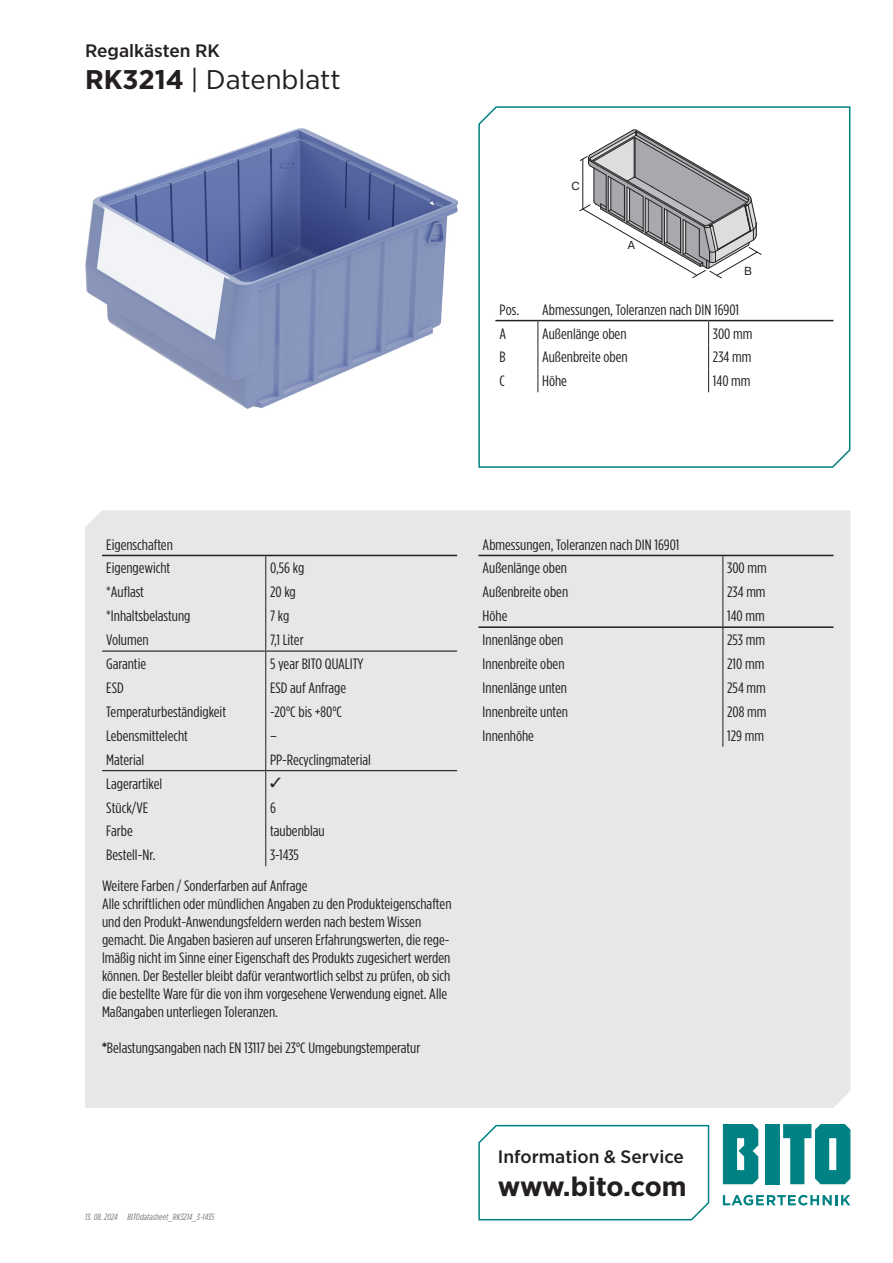
<style>
.page{position:relative;width:893px;height:1263px;background:#fff}
.page>*{position:absolute;margin:0;border:0;box-sizing:border-box;transform-origin:0 0}
.Datenblatt_Überschri{font:27px "Gotham Narrow";color:#231f20;scale:1.1 1}
.t1{font:700 27px "Gotham Narrow";letter-spacing:-.015em;color:#231f20;scale:1.1 1}
.Datenblatt_Überschri-2{font:500 18px "Gotham Narrow";color:#231f20;scale:1.1 1}
.t2{font:15px/18px "Gotham Condensed";color:#231f20;scale:1.1 1}
.t3{font:11.55px "Bito Pragmatica";color:#231f20}
.Dateiname{font:italic 9px "Gotham Condensed";color:#76787b;scale:1.1 1}
.s1{font-weight:700}
</style>
<div class="page">
<div style="left:85px;top:510px;width:765px;height:598px;background:#e6e7e9"></div>
<svg style="left:723px;top:1195px;width:127px;height:10px"></svg>
<div style="left:765px;top:1124px;width:15px;height:60px;background:#008183"></div>
<svg style="left:723px;top:1124px;width:35px;height:60px;background:#1e8f91"></svg>
<svg style="left:783px;top:1124px;width:67px;height:60px"></svg>
<svg style="left:478px;top:1124px;width:232px;height:97px"></svg>
<svg style="left:478px;top:106px;width:373px;height:362px"></svg>
<hr style="left:102px;top:555px;width:164px;height:1px;background:#231f20">
<hr style="left:266px;top:555px;width:191px;height:1px;background:#231f20">
<hr style="left:102px;top:650px;width:164px;height:2px;background:#231f20">
<hr style="left:266px;top:650px;width:191px;height:2px;background:#231f20">
<hr style="left:102px;top:770px;width:164px;height:1px;background:#231f20">
<hr style="left:266px;top:770px;width:191px;height:1px;background:#231f20">
<hr style="left:478px;top:555px;width:245px;height:1px;background:#231f20">
<hr style="left:723px;top:555px;width:110px;height:1px;background:#231f20">
<hr style="left:478px;top:626px;width:245px;height:2px;background:#231f20">
<hr style="left:723px;top:626px;width:110px;height:2px;background:#231f20">
<svg style="left:722px;top:556px;width:1px;height:191px"></svg>
<img style="left:85px;top:129px;width:372px;height:279px">
<svg style="left:579px;top:129px;width:182px;height:149px"></svg>
<hr style="left:495px;top:320px;width:43px;height:1px;background:#231f20">
<hr style="left:538px;top:320px;width:171px;height:1px;background:#231f20">
<hr style="left:709px;top:320px;width:124px;height:1px;background:#231f20">
<svg style="left:537px;top:321px;width:1px;height:71px"></svg>
<svg style="left:708px;top:321px;width:1px;height:71px"></svg>
<svg style="left:265px;top:556px;width:16px;height:310px;background:#d8d9da"></svg>
<p class="Datenblatt_Überschri-2" style="left:85px;top:39px;width:124px">Regalkästen RK</p>
<p class="Datenblatt_Überschri" style="left:85px;top:63px;width:234px"><span class="s1">RK3214</span> | Datenblatt</p>
<p class="t3" style="left:572px;top:179px;width:10px">C</p>
<p class="t3" style="left:628px;top:238px;width:9px">A</p>
<p class="t3" style="left:744px;top:264px;width:9px">B</p>
<p class="t2" style="left:500px;top:300px;width:19px">Pos.</p>
<p class="t2" style="left:542px;top:300px;width:180px">Abmessungen, Toleranzen nach DIN 16901</p>
<p class="t2" style="left:500px;top:324px;width:8px">A</p>
<p class="t2" style="left:542px;top:324px;width:78px">Außenlänge oben</p>
<p class="t2" style="left:713px;top:324px;width:38px">300 mm</p>
<p class="t2" style="left:500px;top:348px;width:7px">B</p>
<p class="t2" style="left:542px;top:348px;width:79px">Außenbreite oben</p>
<p class="t2" style="left:713px;top:348px;width:36px">234 mm</p>
<p class="t2" style="left:500px;top:372px;width:6px">C</p>
<p class="t2" style="left:542px;top:372px;width:24px">Höhe</p>
<p class="t2" style="left:713px;top:372px;width:36px">140 mm</p>
<p class="t2" style="left:106px;top:535px;width:62px">Eigenschaften</p>
<p class="t2" style="left:106px;top:559px;width:60px">Eigengewicht</p>
<p class="t2" style="left:270px;top:559px;width:33px">0,56 kg</p>
<p class="t2" style="left:106px;top:583px;width:36px">*Auflast</p>
<p class="t2" style="left:270px;top:583px;width:25px">20 kg</p>
<p class="t2" style="left:106px;top:607px;width:78px">*Inhaltsbelastung</p>
<p class="t2" style="left:270px;top:607px;width:19px">7 kg</p>
<p class="t2" style="left:106px;top:631px;width:40px">Volumen</p>
<p class="t2" style="left:270px;top:631px;width:32px">7,1 Liter</p>
<p class="t2" style="left:106px;top:655px;width:38px">Garantie</p>
<p class="t2" style="left:270px;top:655px;width:86px">5 year BITO QUALITY</p>
<p class="t2" style="left:106px;top:678px;width:17px">ESD</p>
<p class="t2" style="left:270px;top:678px;width:71px">ESD auf Anfrage</p>
<p class="t2" style="left:106px;top:702px;width:110px">Temperaturbeständigkeit</p>
<p class="t2" style="left:270px;top:702px;width:67px">-20°C bis +80°C</p>
<p class="t2" style="left:106px;top:726px;width:76px">Lebensmittelecht</p>
<p class="t2" style="left:270px;top:726px;width:8px">–</p>
<p class="t2" style="left:106px;top:750px;width:36px">Material</p>
<p class="t2" style="left:270px;top:750px;width:93px">PP-Recyclingmaterial</p>
<p class="t2" style="left:106px;top:774px;width:52px">Lagerartikel</p>
<p class="t2" style="left:106px;top:798px;width:40px">Stück/VE</p>
<p class="t2" style="left:270px;top:798px;width:7px">6</p>
<p class="t2" style="left:106px;top:822px;width:26px">Farbe</p>
<p class="t2" style="left:270px;top:822px;width:51px">taubenblau</p>
<p class="t2" style="left:106px;top:846px;width:46px">Bestell-Nr.</p>
<p class="t2" style="left:270px;top:846px;width:28px">3-1435</p>
<p class="t2" style="left:102px;top:876px;width:188px">Weitere Farben / Sonderfarben auf Anfrage</p>
<p class="t2" style="left:102px;top:894px;width:319px">Alle schriftlichen oder mündlichen Angaben zu den Produkteigenschaften und den Produkt-Anwendungsfeldern werden nach bestem Wissen gemacht. Die Angaben basieren auf unseren Erfahrungswerten, die rege&shy;lmäßig nicht im Sinne einer Eigenschaft des Produkts zugesichert werden können. Der Besteller bleibt dafür verantwortlich selbst zu prüfen, ob sich die bestellte Ware für die von ihm vorgesehene Verwendung eignet. Alle Maßangaben unterliegen Toleranzen.</p>
<p class="t2" style="left:102px;top:1038px;width:291px"><span class="s1">*</span>Belastungsangaben nach EN 13117 bei 23°C Umgebungstemperatur</p>
<p class="t2" style="left:483px;top:535px;width:180px">Abmessungen, Toleranzen nach DIN 16901</p>
<p class="t2" style="left:483px;top:559px;width:78px">Außenlänge oben</p>
<p class="t2" style="left:727px;top:559px;width:38px">300 mm</p>
<p class="t2" style="left:483px;top:583px;width:79px">Außenbreite oben</p>
<p class="t2" style="left:727px;top:583px;width:36px">234 mm</p>
<p class="t2" style="left:483px;top:607px;width:24px">Höhe</p>
<p class="t2" style="left:727px;top:607px;width:36px">140 mm</p>
<p class="t2" style="left:483px;top:631px;width:75px">Innenlänge oben</p>
<p class="t2" style="left:727px;top:631px;width:36px">253 mm</p>
<p class="t2" style="left:483px;top:655px;width:76px">Innenbreite oben</p>
<p class="t2" style="left:727px;top:655px;width:35px">210 mm</p>
<p class="t2" style="left:483px;top:678px;width:78px">Innenlänge unten</p>
<p class="t2" style="left:727px;top:678px;width:37px">254 mm</p>
<p class="t2" style="left:483px;top:702px;width:79px">Innenbreite unten</p>
<p class="t2" style="left:727px;top:702px;width:37px">208 mm</p>
<p class="t2" style="left:483px;top:726px;width:48px">Innenhöhe</p>
<p class="t2" style="left:727px;top:726px;width:35px">129 mm</p>
<p class="Dateiname" style="left:85px;top:1212px;width:31px">13. 08. 2024</p>
<p class="Dateiname" style="left:128px;top:1212px;width:81px">BITOdatasheet_RK3214_3-1435</p>
<p class="Datenblatt_Überschri-2" style="left:498px;top:1145px;width:171px">Information &amp; Service</p>
<h1 class="t1" style="left:498px;top:1169px;width:173px">www.bito.com</h1>
</div>
